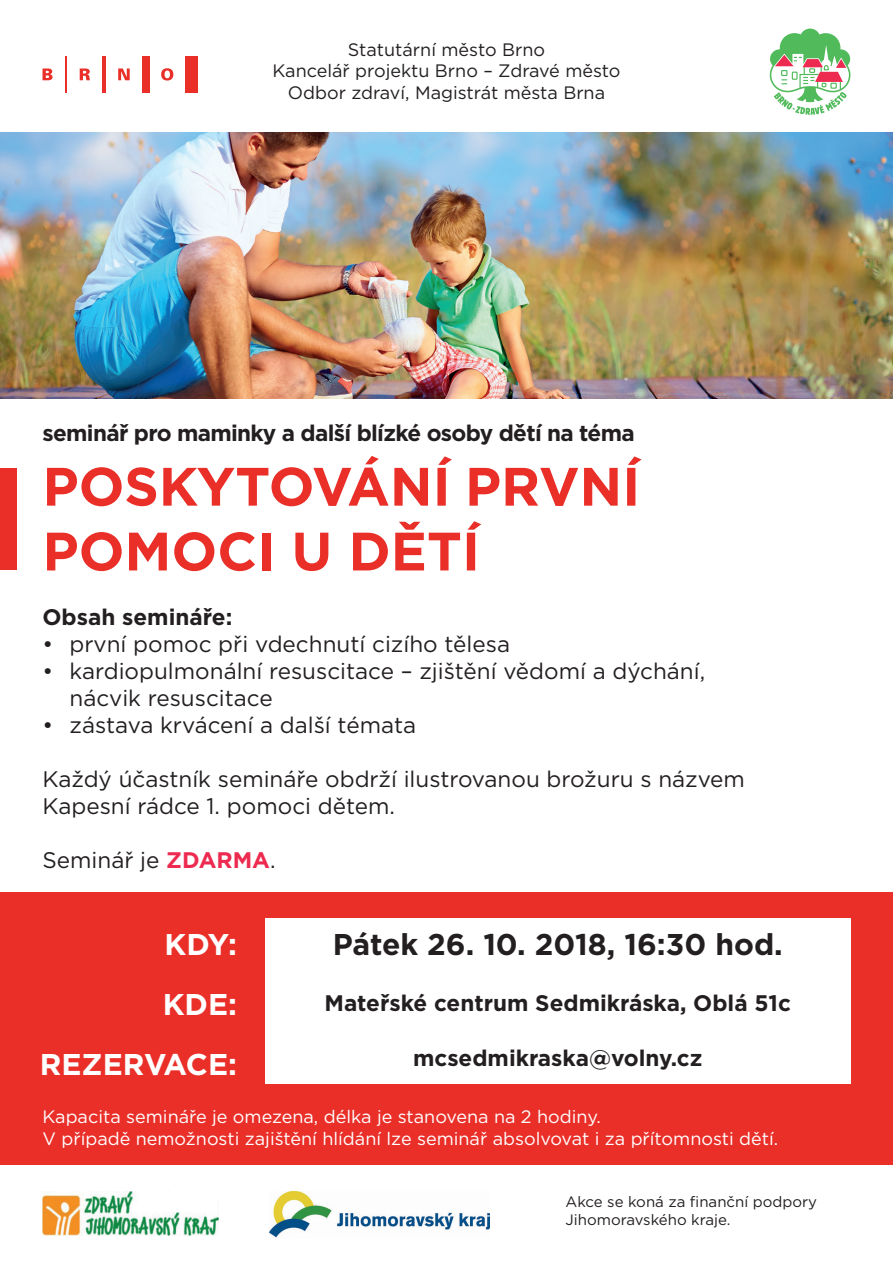
<style>
.page{position:relative;width:893px;height:1263px;background:#fff}
.page>*{position:absolute;margin:0;border:0;box-sizing:border-box;transform-origin:0 0}
.t1{font:700 54px/64.8px "Gotham";color:#ea2f29}
.t2{font:700 30px "Gotham";color:#231f20}
.t3{font:700 30px/60px "Gotham";color:#fff;text-align:right}
.t4{font:22.5px/27px "Gotham";color:#231f20}
.t5{font:700 22.5px "Gotham";letter-spacing:-.005em;color:#231f20}
.t6{font:700 22.5px "Gotham";letter-spacing:-.03em;color:#231f20}
.t7{font:18px/21.6px "Gotham";color:#fff}
.t8{font:18px/21.6px "Gotham";color:#231f20;text-align:center}
.t9{font:15px/18px "Gotham";color:#231f20}
.s1{font-weight:700;color:#ed2a4f}
</style>
<div class="page">
<div style="left:0;top:892px;width:893px;height:273px;background:#ea2f29"></div>
<hr style="left:66px;top:56px;width:1px;height:36px;background:#ea2f29">
<hr style="left:103px;top:56px;width:3px;height:36px;background:#ea2f29">
<div style="left:142px;top:56px;width:7px;height:36px;background:#ea2f29"></div>
<div style="left:185px;top:56px;width:12px;height:36px;background:#ea2f29"></div>
<svg style="left:161px;top:68px;width:12px;height:13px"></svg>
<svg style="left:118px;top:68px;width:12px;height:12px"></svg>
<svg style="left:80px;top:68px;width:10px;height:12px"></svg>
<svg style="left:43px;top:68px;width:10px;height:13px"></svg>
<img style="left:0;top:133px;width:893px;height:266px">
<div style="left:0;top:468px;width:17px;height:102px;background:#ea2f29"></div>
<div style="left:265px;top:918px;width:585px;height:166px;background:#fff"></div>
<svg style="left:769px;top:29px;width:82px;height:86px"></svg>
<img style="left:43px;top:1192px;width:175px;height:43px">
<img style="left:269px;top:1192px;width:220px;height:46px">
<p class="t8" style="left:272px;top:38px;width:350px">Statutární město Brno<br>Kancelář projektu Brno – Zdravé město<br>Odbor zdraví, Magistrát města Brna</p>
<p class="t6" style="left:43px;top:418px;width:594px">seminář pro maminky a další blízké osoby dětí na téma</p>
<h1 class="t1" style="left:43px;top:454px;width:599px">POSKYTOVÁNÍ PRVNÍ<br>POMOCI U DĚTÍ</h1>
<p class="t5" style="left:43px;top:602px;width:191px">Obsah semináře:</p>
<p class="t4" style="left:43px;top:630px;width:469px">• první pomoc při vdechnutí cizího tělesa</p>
<p class="t4" style="left:70px;top:657px;width:637px;text-indent:-27px">• kardiopulmonální resuscitace – zjištění vědomí a dýchání, nácvik resuscitace</p>
<p class="t4" style="left:43px;top:711px;width:375px">• zástava krvácení a další témata</p>
<p class="t4" style="left:43px;top:765px;width:704px">Každý účastník semináře obdrží ilustrovanou brožuru s názvem<br>Kapesní rádce 1. pomoci dětem.</p>
<p class="t4" style="left:43px;top:846px;width:235px">Seminář je <span class="s1">ZDARMA</span>.</p>
<h2 class="t3" style="left:40px;top:914px;width:199px">KDY:<br>KDE:<br>REZERVACE:</h2>
<h2 class="t2" style="left:333px;top:924px;width:452px">Pátek 26. 10. 2018, 16:30 hod.</h2>
<p class="t5" style="left:325px;top:988px;width:468px">Mateřské centrum Sedmikráska, Oblá 51c</p>
<p class="t5" style="left:413px;top:1043px;width:291px">mcsedmikraska@volny.cz</p>
<p class="t7" style="left:43px;top:1106px;width:737px">Kapacita semináře je omezena, délka je stanovena na 2 hodiny.<br>V případě nemožnosti zajištění hlídání lze seminář absolvovat i za přítomnosti dětí.</p>
<p class="t9" style="left:566px;top:1192px;width:253px">Akce se koná za finanční podpory<br>Jihomoravského kraje.</p>
</div>
